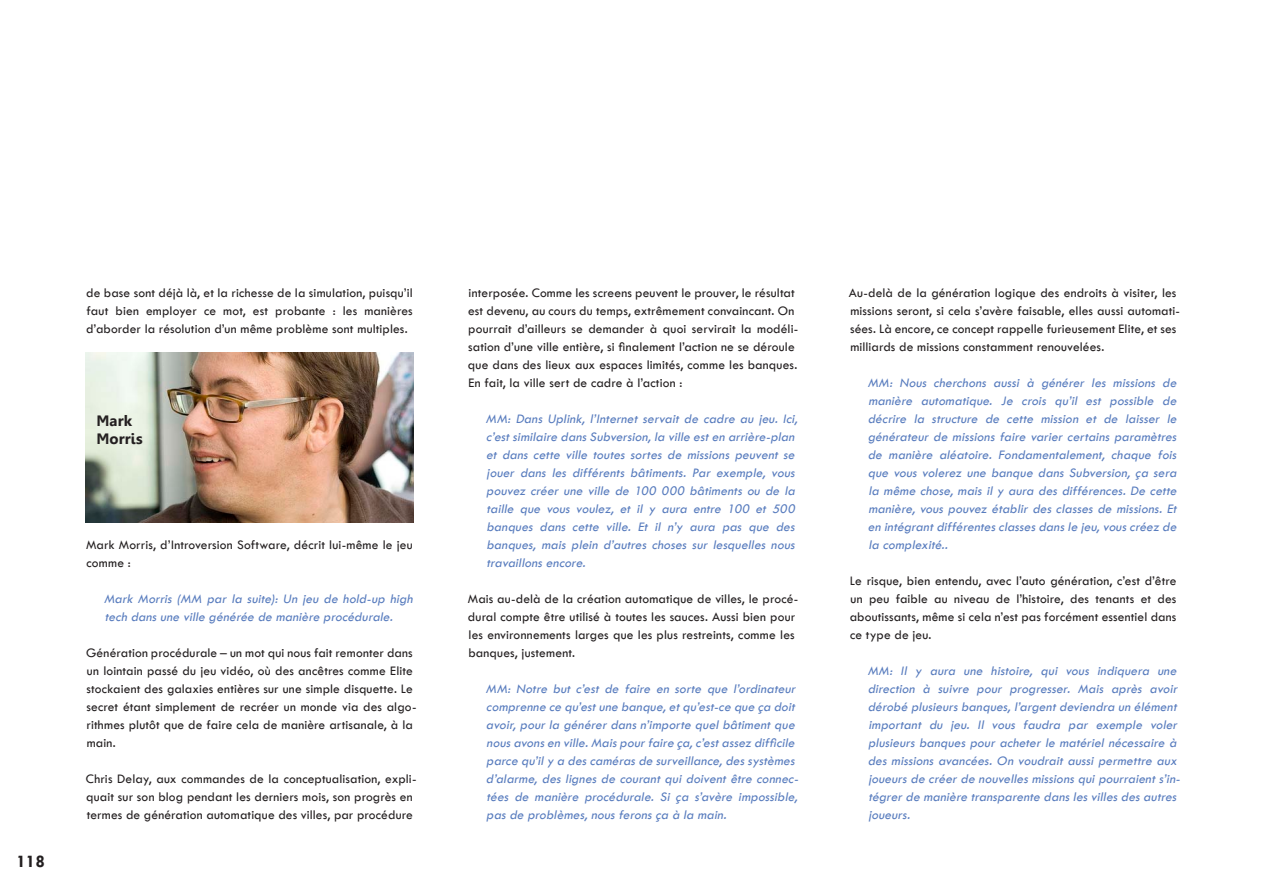
<style>
.page{position:relative;width:1263px;height:893px;background:#fff}
.page>*{position:absolute;margin:0;border:0;box-sizing:border-box;transform-origin:0 0}
.t1{font:700 18px "Tw Cen";color:#231f20}
.t2{font:700 15px "Gisha";letter-spacing:.01em;color:#231f20}
.Citations{font:italic 13.5px/18px "Tw Cen";color:#587cbe}
.paragraphe_15_ans{font:13.5px/18px "Tw Cen";letter-spacing:.01em;color:#231f20}
</style>
<div class="page">
<img style="left:86px;top:352px;width:328px;height:170px">
<p class="t1" style="left:16px;top:850px;width:30px">118</p>
<p class="paragraphe_15_ans" style="left:86px;top:284px;width:328px;text-align:justify">de base sont déjà là, et la richesse de la simulation, puisqu’il faut bien employer ce mot, est probante : les manières d’aborder la résolution d’un même problème sont multiples.</p>
<p class="t2" style="left:96px;top:412px;width:37px">Mark</p>
<p class="t2" style="left:96px;top:430px;width:48px">Morris</p>
<p class="paragraphe_15_ans" style="left:86px;top:536px;width:328px">Mark Morris, d’Introversion Software, décrit lui-même le jeu comme :</p>
<p class="Citations" style="left:104px;top:590px;width:313px">Mark Morris (MM par la suite): Un jeu de hold-up high tech dans une ville générée de manière procédurale.</p>
<p class="paragraphe_15_ans" style="left:86px;top:644px;width:332px">Génération procédurale – un mot qui nous fait remonter dans un lointain passé du jeu vidéo, où des ancêtres comme Elite stockaient des galaxies entières sur une simple disquette. Le secret étant simplement de recréer un monde via des algo&shy;rithmes plutôt que de faire cela de manière artisanale, à la main.</p>
<p class="paragraphe_15_ans" style="left:86px;top:770px;width:332px">Chris Delay, aux commandes de la conceptualisation, expli&shy;quait sur son blog pendant les derniers mois, son progrès en termes de génération automatique des villes, par procédure</p>
<p class="paragraphe_15_ans" style="left:468px;top:284px;width:332px">interposée. Comme les screens peuvent le prouver, le résultat est devenu, au cours du temps, extrêmement convaincant. On pourrait d’ailleurs se demander à quoi servirait la modéli&shy;sation d’une ville entière, si finalement l’action ne se déroule que dans des lieux aux espaces limités, comme les banques.<br>En fait, la ville sert de cadre à l’action :</p>
<p class="Citations" style="left:486px;top:410px;width:316px">MM: Dans Uplink, l’Internet servait de cadre au jeu. Ici, c’estsimilaire dansSubversion,la ville esten arrière-plan et dans cette ville toutes sortes de missions peuvent se jouer dans les différents bâtiments. Par exemple, vous pouvez créer une ville de 100 000 bâtiments ou de la taille que vous voulez, et il y aura entre 100 et 500 banques dans cette ville. Et il n’y aura pas que des banques, mais plein d’autres choses sur lesquelles nous travaillons encore.</p>
<p class="paragraphe_15_ans" style="left:468px;top:590px;width:332px">Mais au-delà de la création automatique de villes, le procé&shy;dural compte être utilisé à toutes les sauces. Aussi bien pour les environnements larges que les plus restreints, comme les banques, justement.</p>
<p class="Citations" style="left:486px;top:680px;width:317px">MM: Notre but c’est de faire en sorte que l’ordinateur comprenne ce qu’estune banque,etqu’est-ce que ça doit avoir, pour la générer dans n’importe quel bâtiment que nousavonsen ville.Maispourfaire ça,c’estassez difficile parce qu’ily a descamérasde surveillance,dessystèmes d’alarme, des lignes de courant qui doivent être connec&shy;tées de manière procédurale. Si ça s’avère impossible, pas de problèmes, nous ferons ça à la main.</p>
<p class="paragraphe_15_ans" style="left:849px;top:284px;width:333px">Au-delà de la génération logique des endroits à visiter, les missions seront, si cela s’avère faisable, elles aussi automati&shy;sées. Là encore, ce concept rappelle furieusement Elite, et ses milliards de missions constamment renouvelées.</p>
<p class="Citations" style="left:868px;top:374px;width:313px;text-align:justify">MM: Nous cherchons aussi à générer les missions de manière automatique. Je crois qu’il est possible de décrire la structure de cette mission et de laisser le générateur de missions faire varier certains paramètres de manière aléatoire. Fondamentalement, chaque fois que vous volerez une banque dans Subversion, ça sera la même chose, mais il y aura des différences. De cette manière, vous pouvez établir des classes de missions. Et en intégrantdifférentesclassesdansle jeu,vouscréez de la complexité..</p>
<p class="paragraphe_15_ans" style="left:850px;top:572px;width:328px;text-align:justify">Le risque, bien entendu, avec l’auto génération, c’est d’être un peu faible au niveau de l’histoire, des tenants et des aboutissants, même si cela n’est pas forcément essentiel dans ce type de jeu.</p>
<p class="Citations" style="left:868px;top:662px;width:317px">MM: Il y aura une histoire, qui vous indiquera une direction à suivre pour progresser. Mais après avoir dérobé plusieursbanques,l’argentdeviendra un élément important du jeu. Il vous faudra par exemple voler plusieurs banques pour acheter le matériel nécessaire à des missions avancées. On voudrait aussi permettre aux joueurs de créer de nouvelles missions qui pourraient s’in&shy;tégrerde manière transparente danslesvillesdesautres joueurs.</p>
</div>
